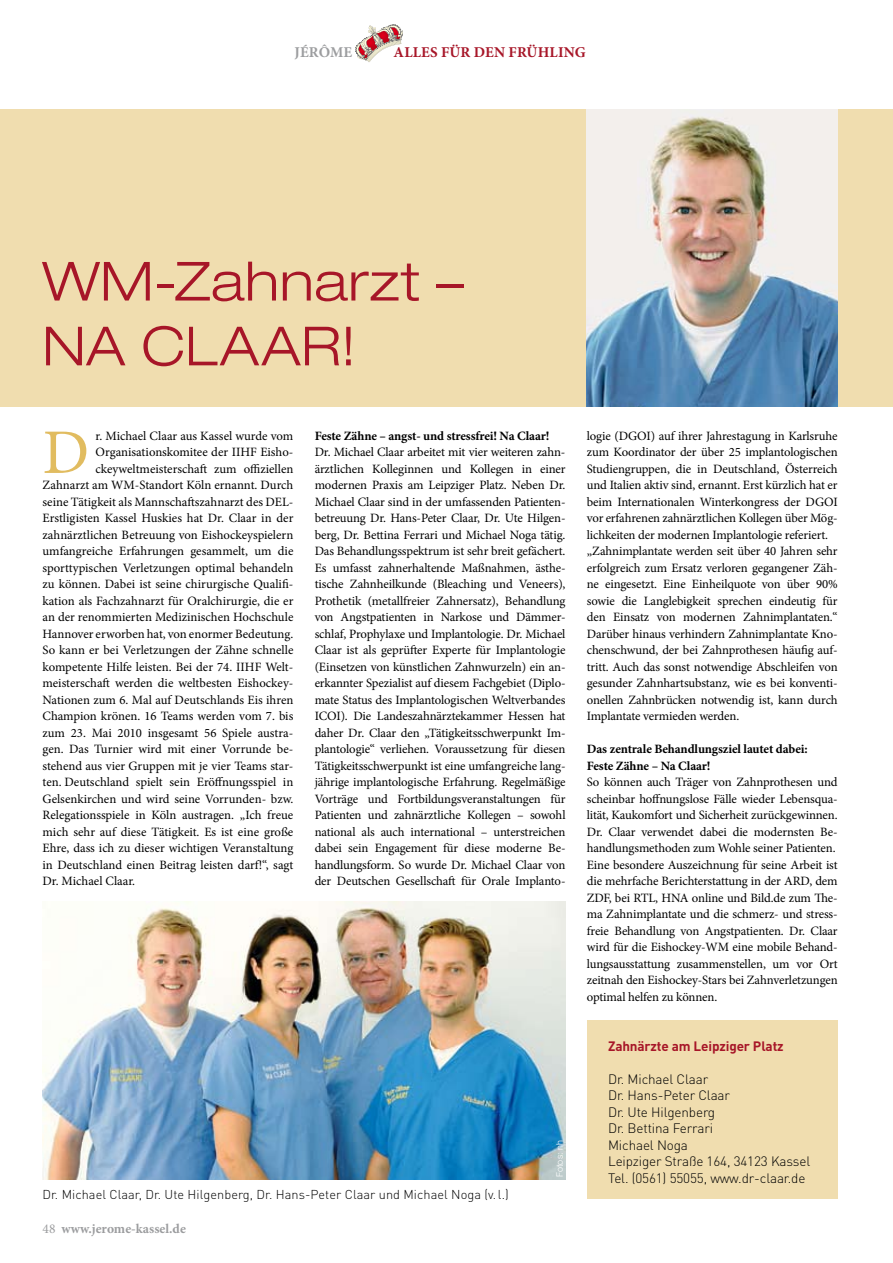
<style>
.page{position:relative;width:893px;height:1263px;background:#fff}
.page>*{position:absolute;margin:0;border:0;box-sizing:border-box;transform-origin:0 0}
.t1{font:63.45px "Minion Pro";color:#e1bc60}
.t2{font:300 expanded 54px/64.8px "Helvetica Neue";letter-spacing:.02em;color:#a71628}
.t3{font:700 15px "Minion Pro";letter-spacing:.01em;color:#a71628}
.t4{font:700 15px "Minion Pro";letter-spacing:.01em;color:#9c9d9f}
.t5{font:300 13.5px/16.5px "DINOT";letter-spacing:-.01em;color:#000}
.t6{font:700 13.5px "DINOT";letter-spacing:-.01em;color:#a71628}
.t7{font:700 13.5px "Minion Pro";color:#9c9d9f}
.t8{font:12.75px/16.5px "Minion Pro";letter-spacing:-.01em;color:#000}
.t9{font:300 12.75px "DINOT";letter-spacing:.005em;color:#000}
.t10{font:300 9px "Helvetica Neue";letter-spacing:.01em;color:#fff}
.s1{font-weight:700}
.s2{font-weight:400}
</style>
<div class="page">
<div style="left:0;top:110px;width:893px;height:297px;background:#f0ddaf"></div>
<svg style="left:355px;top:24px;width:48px;height:38px"></svg>
<img style="left:587px;top:110px;width:251px;height:297px">
<img style="left:43px;top:902px;width:523px;height:278px">
<div style="left:587px;top:1020px;width:251px;height:179px;background:#f0ddaf"></div>
<p class="t4" style="left:294px;top:42px;width:59px">JérÔME</p>
<p class="t3" style="left:394px;top:42px;width:92px">Alles für den</p>
<p class="t3" style="left:509px;top:42px;width:79px">Frühling</p>
<p class="t2" style="left:43px;top:248px;width:422px">WM-Zahnarzt –<br>NA CLAAR!</p>
<p class="t1" style="left:43px;top:410px;width:48px">D</p>
<p class="t8" style="left:96px;top:428px;width:199px">r. Michael Claar aus Kassel wurde vom</p>
<p class="t8" style="left:96px;top:444px;width:199px">Organisationskomitee der IIHF Eisho-</p>
<p class="t8" style="left:96px;top:461px;width:199px">ckeyweltmeisterschaft zum offiziellen</p>
<p class="t8" style="left:43px;top:477px;width:252px">Zahnarzt am WM-Standort Köln ernannt. Durch</p>
<p class="t8" style="left:43px;top:494px;width:252px">seine Tätigkeit als Mannschaftszahnarzt des DEL-</p>
<p class="t8" style="left:43px;top:510px;width:252px">Erstligisten Kassel Huskies hat Dr. Claar in der</p>
<p class="t8" style="left:43px;top:527px;width:252px">zahnärztlichen Betreuung von Eishockeyspielern</p>
<p class="t8" style="left:43px;top:543px;width:252px">umfangreiche Erfahrungen gesammelt, um die</p>
<p class="t8" style="left:43px;top:560px;width:252px">sporttypischen Verletzungen optimal behandeln</p>
<p class="t8" style="left:43px;top:576px;width:252px">zu können. Dabei ist seine chirurgische Qualifi-</p>
<p class="t8" style="left:43px;top:593px;width:252px">kation als Fachzahnarzt für Oralchirurgie, die er</p>
<p class="t8" style="left:43px;top:609px;width:252px">an der renommierten Medizinischen Hochschule</p>
<p class="t8" style="left:43px;top:626px;width:252px">Hannover erworben hat, von enormer Bedeutung.</p>
<p class="t8" style="left:43px;top:642px;width:252px">So kann er bei Verletzungen der Zähne schnelle</p>
<p class="t8" style="left:43px;top:659px;width:252px">kompetente Hilfe leisten. Bei der 74. IIHF Welt-</p>
<p class="t8" style="left:43px;top:675px;width:252px">meisterschaft werden die weltbesten Eishockey-</p>
<p class="t8" style="left:43px;top:692px;width:252px">Nationen zum 6. Mal auf Deutschlands Eis ihren</p>
<p class="t8" style="left:43px;top:708px;width:252px">Champion krönen. 16 Teams werden vom 7. bis</p>
<p class="t8" style="left:43px;top:725px;width:252px">zum 23. Mai 2010 insgesamt 56 Spiele austra-</p>
<p class="t8" style="left:43px;top:741px;width:252px">gen. Das Turnier wird mit einer Vorrunde be-</p>
<p class="t8" style="left:43px;top:758px;width:252px">stehend aus vier Gruppen mit je vier Teams star-</p>
<p class="t8" style="left:43px;top:774px;width:252px">ten. Deutschland spielt sein Eröffnungsspiel in</p>
<p class="t8" style="left:43px;top:791px;width:252px">Gelsenkirchen und wird seine Vorrunden- bzw.</p>
<p class="t8" style="left:43px;top:807px;width:252px">Relegationsspiele in Köln austragen. „Ich freue</p>
<p class="t8" style="left:43px;top:824px;width:252px">mich sehr auf diese Tätigkeit. Es ist eine große</p>
<p class="t8" style="left:43px;top:840px;width:252px">Ehre, dass ich zu dieser wichtigen Veranstaltung</p>
<p class="t8" style="left:43px;top:857px;width:252px">in Deutschland einen Beitrag leisten darf!“, sagt</p>
<p class="t8" style="left:43px;top:873px;width:94px">Dr. Michael Claar.</p>
<p class="t8" style="left:315px;top:428px;width:252px"><span class="s1">Feste Zähne – angst- und stressfrei! Na Claar!<br></span>Dr. Michael Claar arbeitet mit vier weiteren zahn&shy;ärztlichen Kolleginnen und Kollegen in einer modernen Praxis am Leipziger Platz. Neben Dr.<br>Michael Claar sind in der umfassenden Patienten&shy;betreuung Dr. Hans-Peter Claar, Dr. Ute Hilgen&shy;berg, Dr. Bettina Ferrari und Michael Noga tätig.<br>Das Behandlungsspektrum ist sehr breit gefächert.<br>Es umfasst zahnerhaltende Maßnahmen, ästhe&shy;tische Zahnheilkunde (Bleaching und Veneers), Prothetik (metallfreier Zahnersatz), Behandlung von Angstpatienten in Narkose und Dämmer&shy;schlaf, Prophylaxe und Implantologie. Dr. Michael Claar ist als geprüfter Experte für Implantologie (Einsetzen von künstlichen Zahnwurzeln) ein an&shy;erkannter Spezialist auf diesem Fachgebiet (Diplo&shy;mate Status des Implantologischen Weltverbandes ICOI). Die Landeszahnärztekammer Hessen hat daher Dr. Claar den „Tätigkeitsschwerpunkt Im&shy;plantologie“ verliehen. Voraussetzung für diesen Tätigkeitsschwerpunkt ist eine umfangreiche lang&shy;jährige implantologische Erfahrung. Regelmäßige Vorträge und Fortbildungsveranstaltungen für Patienten und zahnärztliche Kollegen – sowohl national als auch international – unterstreichen dabei sein Engagement für diese moderne Be&shy;handlungsform. So wurde Dr. Michael Claar von der Deutschen Gesellschaft für Orale Implanto-</p>
<p class="t8" style="left:587px;top:428px;width:252px">logie (DGOI) auf ihrer Jahrestagung in Karlsruhe zum Koordinator der über 25 implantologischen Studiengruppen, die in Deutschland, Österreich und Italien aktiv sind, ernannt. Erst kürzlich hat er beim Internationalen Winterkongress der DGOI vor erfahrenen zahnärztlichen Kollegen über Mög&shy;lichkeiten der modernen Implantologie referiert. „Zahnimplantate werden seit über 40 Jahren sehr erfolgreich zum Ersatz verloren gegangener Zäh&shy;ne eingesetzt. Eine Einheilquote von über 90% sowie die Langlebigkeit sprechen eindeutig für den Einsatz von modernen Zahnimplantaten.“ Darüber hinaus verhindern Zahnimplantate Kno&shy;chenschwund, der bei Zahnprothesen häufig auf&shy;tritt. Auch das sonst notwendige Abschleifen von gesunder Zahnhartsubstanz, wie es bei konventi&shy;onellen Zahnbrücken notwendig ist, kann durch Implantate vermieden werden.</p>
<p class="t8" style="left:587px;top:741px;width:252px"><span class="s1">Das zentrale Behandlungsziel lautet dabei:<br>Feste Zähne – Na Claar!<br></span>So können auch Träger von Zahnprothesen und scheinbar hoffnungslose Fälle wieder Lebensqua&shy;lität, Kaukomfort und Sicherheit zurückgewinnen.<br>Dr. Claar verwendet dabei die modernsten Be&shy;handlungsmethoden zum Wohle seiner Patienten.<br>Eine besondere Auszeichnung für seine Arbeit ist die mehrfache Berichterstattung in der ARD, dem ZDF, bei RTL, HNA online und Bild.de zum The&shy;ma Zahnimplantate und die schmerz- und stress&shy;freie Behandlung von Angstpatienten. Dr. Claar wird für die Eishockey-WM eine mobile Behand&shy;lungsausstattung zusammenstellen, um vor Ort zeitnah den Eishockey-Stars bei Zahnverletzungen optimal helfen zu können.</p>
<p class="t10" style="left:554px;top:1177px;width:39px;rotate:-90deg">Fotos: nh</p>
<p class="t6" style="left:608px;top:1036px;width:177px">Zahnärzte am Leipziger Platz</p>
<p class="t5" style="left:608px;top:1070px;width:204px">Dr. Michael Claar<br>Dr. Hans-Peter Claar<br>Dr. Ute Hilgenberg<br>Dr. Bettina Ferrari<br>Michael Noga<br>Leipziger Straße 164, 34123 Kassel<br>Tel. (0561) 55055, www.dr-claar.de</p>
<p class="t9" style="left:43px;top:1186px;width:468px">Dr. Michael Claar, Dr. Ute Hilgenberg, Dr. Hans-Peter Claar und Michael Noga (v. l.)</p>
<p class="t7" style="left:43px;top:1219px;width:145px"><span class="s2">48</span> www.jerome-kassel.de</p>
</div>
